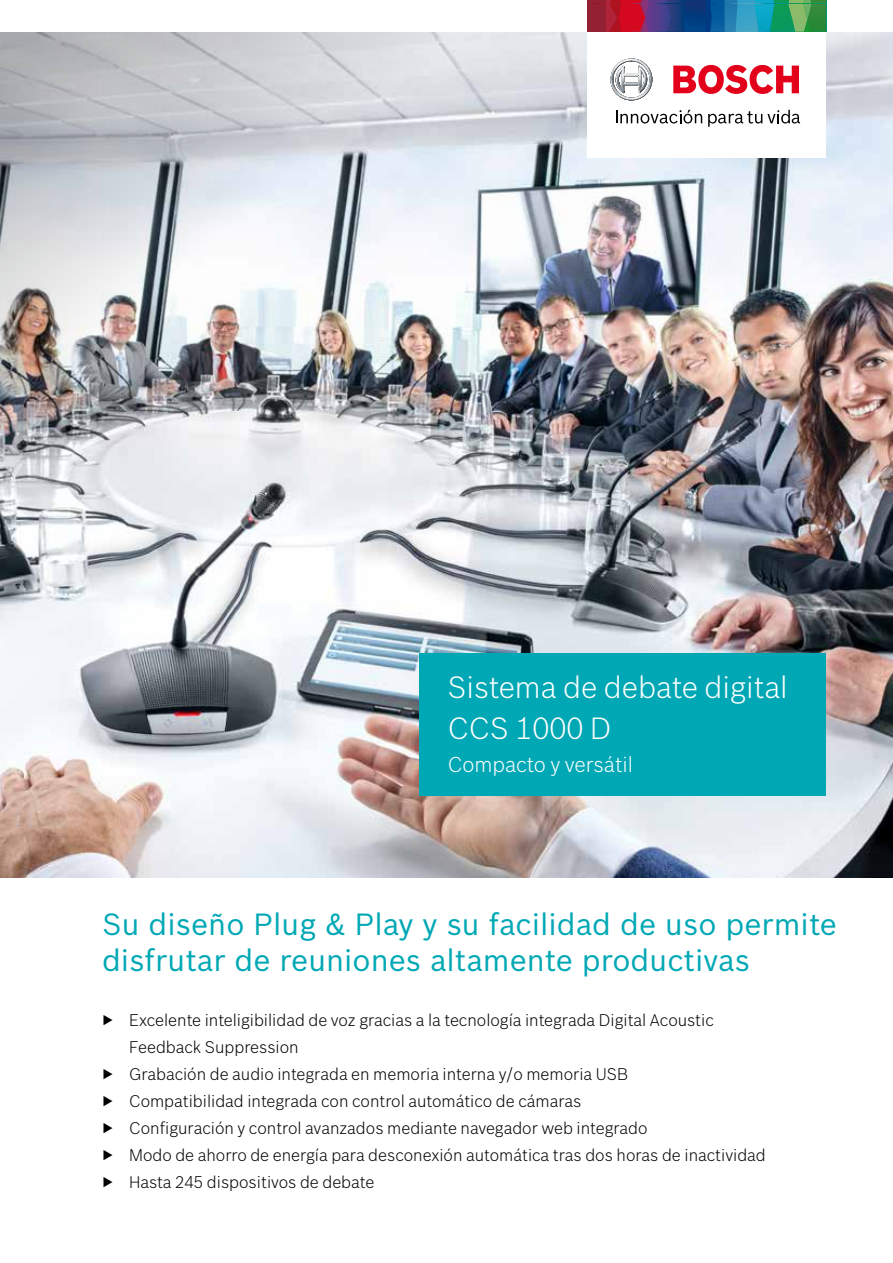
<style>
.page{position:relative;width:893px;height:1263px;background:#fff}
.page>*{position:absolute;margin:0;border:0;box-sizing:border-box;transform-origin:0 0}
.t1{font:30px/36px "Bosch Sans";color:#00a8b5}
.t2{font:300 30px/40.8px "Bosch Sans";color:#fff}
.t3{font:300 21px "Bosch Sans";color:#fff}
.t4{font:300 16.5px "Bosch Sans";color:#000}
</style>
<div class="page">
<img style="left:0;top:392px;width:893px;height:486px">
<img style="left:0;top:32px;width:893px;height:360px">
<div style="left:418px;top:653px;width:407px;height:143px;background:#00a8b5"></div>
<div style="left:587px;top:4px;width:239px;height:153px;background:#fff"></div>
<svg style="left:587px;top:0;width:19px;height:4px"></svg>
<div style="left:587px;top:4px;width:19px;height:28px;background:#942133"></div>
<svg style="left:606px;top:0;width:220px;height:32px;background:#446276"></svg>
<svg style="left:610px;top:58px;width:42px;height:42px"></svg>
<svg style="left:673px;top:65px;width:126px;height:29px"></svg>
<svg style="left:616px;top:110px;width:86px;height:14px"></svg>
<svg style="left:708px;top:110px;width:92px;height:17px"></svg>
<h1 class="t2" style="left:448px;top:665px;width:342px">Sistema de debate digital<br>CCS 1000 D</h1>
<p class="t3" style="left:448px;top:750px;width:187px">Compacto y versátil</p>
<h1 class="t1" style="left:102px;top:904px;width:736px">Su diseño Plug &amp; Play y su facilidad de uso permite disfrutar de reuniones altamente productivas</h1>
<p class="t4" style="left:102px;top:1009px;width:613px">▶ Excelente inteligibilidad de voz gracias a la tecnología integrada Digital Acoustic</p>
<p class="t4" style="left:129px;top:1036px;width:171px">Feedback Suppression</p>
<p class="t4" style="left:102px;top:1063px;width:528px">▶ Grabación de audio integrada en memoria interna y/o memoria USB</p>
<p class="t4" style="left:102px;top:1090px;width:481px">▶ Compatibilidad integrada con control automático de cámaras</p>
<p class="t4" style="left:102px;top:1117px;width:547px">▶ Configuración y control avanzados mediante navegador web integrado</p>
<p class="t4" style="left:102px;top:1144px;width:665px">▶ Modo de ahorro de energía para desconexión automática tras dos horas de inactividad</p>
<p class="t4" style="left:102px;top:1171px;width:274px">▶ Hasta 245 dispositivos de debate</p>
</div>
